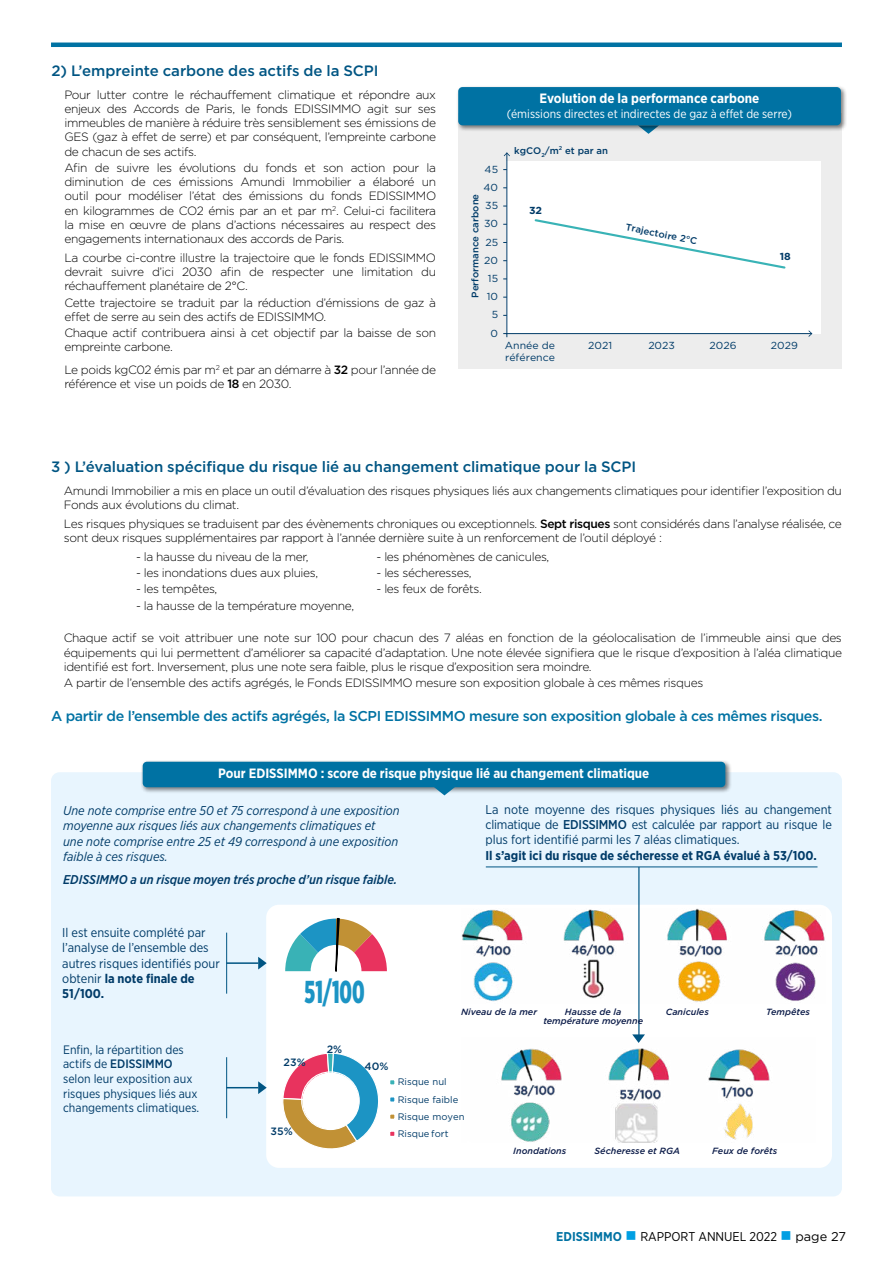
<style>
.page{position:relative;width:893px;height:1263px;background:#fff}
.page>*{position:absolute;margin:0;border:0;box-sizing:border-box;transform-origin:0 0}
.t1{font:900 31.65px "Gotham X Narrow";color:#1c94c4;scale:.74 1}
.t2{font:500 15px "Gotham";letter-spacing:-.005em;color:#005583}
.t3{font:500 14.25px "Gotham";letter-spacing:-.03em;color:#0072a3}
.t4{font:700 13.5px "Gotham Narrow";color:#fff}
.t5{font:12.75px/15.3px "Gotham Narrow";color:#003b68}
.t6{font:italic 12.75px/15.3px "Gotham Narrow";color:#003b68}
.t7{font:italic 500 12.75px "Gotham Narrow";color:#003b68}
.t8{font:700 12.75px "Gotham Narrow";color:#003b68}
.t9{font:12.75px "Gotham Narrow";color:#000}
.t10{font:12.15px/14.7px "Gotham Narrow";color:#003b68}
.t11{font:300 12px/14.2px "Gotham";letter-spacing:-.03em;color:#000}
.t12{font:12px "Gotham Narrow";color:#fff}
.t13{font:500 10.65px "Gotham";color:#003b68}
.t14{font:10.2px/12.3px "Gotham";color:#003b68}
.t15{font:700 10.2px "Gotham";color:#003b68}
.t16{font:500 9.6px "Gotham";color:#003b68}
.t17{font:9.45px/17.1px "Gotham";color:#003b68}
.t18{font:italic 500 9px "Gotham";color:#0c1c49}
.s1{font-weight:500}
.s2{font-weight:700}
.s3{font-weight:700;color:#0072a3}
.s4{color:#009fe3}
.s5{font-family:"Gotham"}
</style>
<div class="page">
<hr style="left:51px;top:43px;width:791px;height:4px;background:#0072a3">
<div style="left:458px;top:114px;width:384px;height:255px;background:#ededed"></div>
<div style="left:507px;top:161px;width:314px;height:173px;background:#fff"></div>
<hr style="left:506px;top:153px;width:1px;height:181px;background:#003b68">
<svg style="left:504px;top:152px;width:6px;height:4px"></svg>
<svg style="left:534px;top:219px;width:252px;height:50px"></svg>
<hr style="left:507px;top:333px;width:304px;height:1px;background:#003b68">
<svg style="left:808px;top:330px;width:4px;height:7px"></svg>
<div style="left:456px;top:85px;width:391px;height:47px;background:#000;opacity:.5"></div>
<div style="left:458px;top:87px;width:383px;height:38px;background:#0072a3;border-radius:4px"></div>
<div style="left:51px;top:772px;width:791px;height:424px;background:#e8f5fe;border-radius:9px"></div>
<div style="left:266px;top:905px;width:566px;height:263px;background:#fff;border-radius:13px"></div>
<img style="left:462px;top:909px;width:363px;height:94px">
<img style="left:501px;top:1048px;width:269px;height:94px">
<svg style="left:285px;top:917px;width:102px;height:55px"></svg>
<div style="left:388px;top:1078px;width:8px;height:8px;border:2px solid #fff"></div>
<div style="left:388px;top:1096px;width:8px;height:7px;border:2px solid #fff"></div>
<div style="left:388px;top:1113px;width:8px;height:7px;border:2px solid #fff"></div>
<div style="left:388px;top:1130px;width:8px;height:7px;border:2px solid #fff"></div>
<svg style="left:283px;top:1053px;width:95px;height:96px"></svg>
<div style="left:301px;top:1071px;width:59px;height:59px;border:1px solid #fff;border-radius:50%"></div>
<div style="left:141px;top:760px;width:590px;height:34px;background:#000;opacity:.5"></div>
<div style="left:143px;top:762px;width:582px;height:25px;background:#0072a3;border-radius:4px"></div>
<svg style="left:434px;top:787px;width:21px;height:8px"></svg>
<hr style="left:486px;top:867px;width:331px;height:1px;background:#005583">
<hr style="left:638px;top:867px;width:1px;height:174px;background:#005583">
<svg style="left:632px;top:1034px;width:13px;height:9px"></svg>
<hr style="left:226px;top:933px;width:1px;height:61px;background:#005583">
<hr style="left:226px;top:1057px;width:1px;height:61px;background:#005583">
<hr style="left:226px;top:962px;width:32px;height:2px;background:#005583">
<svg style="left:258px;top:957px;width:9px;height:12px"></svg>
<hr style="left:226px;top:1087px;width:32px;height:1px;background:#005583">
<svg style="left:258px;top:1081px;width:9px;height:13px"></svg>
<p class="t2" style="left:52px;top:61px;width:329px">2) L’empreinte carbone des actifs de la SCPI</p>
<p class="t11" style="left:64px;top:87px;width:373px;text-align:justify">Pour lutter contre le réchauffement climatique et répondre aux enjeux des Accords de Paris, le fonds EDISSIMMO agit sur ses immeubles de manière à réduire très sensiblement ses émissions de GES (gaz à effet de serre) et par conséquent, l’empreinte carbone de chacun de ses actifs.</p>
<p class="t11" style="left:64px;top:160px;width:373px;text-align:justify">Afin de suivre les évolutions du fonds et son action pour la diminution de ces émissions Amundi Immobilier a élaboré un outil pour modéliser l’état des émissions du fonds EDISSIMMO en kilogrammes de CO2 émis par an et par m<sup>2</sup>. Celui-ci facilitera la mise en œuvre de plans d’actions nécessaires au respect des engagements internationaux des accords de Paris.</p>
<p class="t11" style="left:64px;top:250px;width:373px;text-align:justify">La courbe ci-contre illustre la trajectoire que le fonds EDISSIMMO devrait suivre d’ici 2030 afin de respecter une limitation du réchauffement planétaire de 2°C.</p>
<p class="t11" style="left:64px;top:295px;width:373px">Cette trajectoire se traduit par la réduction d’émissions de gaz à effet de serre au sein des actifs de EDISSIMMO.</p>
<p class="t11" style="left:64px;top:325px;width:373px">Chaque actif contribuera ainsi à cet objectif par la baisse de son empreinte carbone.</p>
<p class="t11" style="left:64px;top:362px;width:373px">Le poids kgC02 émis par m<sup>2</sup> et par an démarre à <span class="s1">32</span> pour l’année de référence et vise un poids de <span class="s1">18</span> en 2030.</p>
<p class="t4" style="left:540px;top:89px;width:221px">Evolution de la performance carbone</p>
<p class="t12" style="left:507px;top:106px;width:287px">(émissions directes et indirectes de gaz à effet de serre)</p>
<p class="t14" style="left:485px;top:163px;width:15px">45</p>
<p class="t14" style="left:484px;top:181px;width:16px">40</p>
<p class="t16" style="left:469px;top:298px;width:106px;rotate:-90deg">Performance carbone</p>
<p class="t14" style="left:485px;top:199px;width:14px">35</p>
<p class="t14" style="left:484px;top:217px;width:15px">30</p>
<p class="t14" style="left:485px;top:236px;width:14px">25</p>
<p class="t14" style="left:484px;top:254px;width:15px">20</p>
<p class="t14" style="left:488px;top:272px;width:12px">15</p>
<p class="t14" style="left:492px;top:308px;width:8px">5</p>
<p class="t14" style="left:487px;top:290px;width:13px">10</p>
<p class="t14" style="left:491px;top:327px;width:9px">0</p>
<p class="t16" style="left:514px;top:144px;width:95px">kgCO<sub>2</sub>/m<sup>2</sup> et par an</p>
<p class="t15" style="left:529px;top:204px;width:15px">32</p>
<p class="t16" style="left:627px;top:221px;width:74px;rotate:11deg">Trajectoire 2°C</p>
<p class="t15" style="left:780px;top:250px;width:13px">18</p>
<p class="t14" style="left:505px;top:339px;width:52px">Année de référence</p>
<p class="t14" style="left:588px;top:339px;width:25px">2021</p>
<p class="t14" style="left:648px;top:339px;width:28px">2023</p>
<p class="t14" style="left:709px;top:339px;width:28px">2026</p>
<p class="t14" style="left:771px;top:339px;width:28px">2029</p>
<p class="t2" style="left:51px;top:457px;width:587px">3 ) L’évaluation spécifique du risque lié au changement climatique pour la SCPI</p>
<p class="t11" style="left:64px;top:483px;width:780px">Amundi Immobilier a mis en place un outil d’évaluation des risques physiques liés aux changements climatiques pour identifier l’exposition du<br>Fonds aux évolutions du climat.</p>
<p class="t11" style="left:64px;top:516px;width:780px">Les risques physiques se traduisent par des évènements chroniques ou exceptionnels. <span class="s1">Sept risques</span> sont considérés dans l’analyse réalisée, ce sont deux risques supplémentaires par rapport à l’année dernière suite à un renforcement de l’outil déployé :</p>
<p class="t11" style="left:136px;top:549px;width:174px">- la hausse du niveau de la mer,</p>
<p class="t11" style="left:377px;top:549px;width:174px">- les phénomènes de canicules,</p>
<p class="t11" style="left:136px;top:565px;width:184px">- les inondations dues aux pluies,</p>
<p class="t11" style="left:377px;top:565px;width:97px">- les sécheresses,</p>
<p class="t11" style="left:136px;top:582px;width:83px">- les tempêtes,</p>
<p class="t11" style="left:377px;top:582px;width:107px">- les feux de forêts.</p>
<p class="t11" style="left:136px;top:598px;width:220px">- la hausse de la température moyenne,</p>
<p class="t11" style="left:64px;top:631px;width:780px;text-align:justify">Chaque actif se voit attribuer une note sur 100 pour chacun des 7 aléas en fonction de la géolocalisation de l’immeuble ainsi que des équipements qui lui permettent d’améliorer sa capacité d’adaptation. Une note élevée signifiera que le risque d’exposition à l’aléa climatique identifié est fort. Inversement, plus une note sera faible, plus le risque d’exposition sera moindre.</p>
<p class="t11" style="left:64px;top:676px;width:641px">A partir de l’ensemble des actifs agrégés, le Fonds EDISSIMMO mesure son exposition globale à ces mêmes risques</p>
<p class="t3" style="left:51px;top:707px;width:773px">A partir de l’ensemble des actifs agrégés, la SCPI EDISSIMMO mesure son exposition globale à ces mêmes risques.</p>
<p class="t4" style="left:218px;top:765px;width:433px">Pour EDISSIMMO : score de risque physique lié au changement climatique</p>
<p class="t6" style="left:63px;top:803px;width:338px">Une note comprise entre 50 et 75 correspond à une exposition moyenne aux risques liés aux changements climatiques et<br>une note comprise entre 25 et 49 correspond à une exposition faible à ces risques.</p>
<p class="t7" style="left:63px;top:872px;width:336px">EDISSIMMO a un risque moyen trés proche d’un risque faible.</p>
<p class="t5" style="left:62px;top:924px;width:159px">Il est ensuite complété par l’analyse de l’ensemble des autres risques identifiés pour obtenir <span class="s2">la note finale de<br>51/100.</span></p>
<h1 class="t1" style="left:305px;top:972px;width:83px">51/100</h1>
<p class="t5" style="left:486px;top:801px;width:348px;text-align:justify">La note moyenne des risques physiques liés au changement climatique de <span class="s1">EDISSIMMO</span> est calculée par rapport au risque le plus fort identifié parmi les 7 aléas climatiques.</p>
<p class="t8" style="left:486px;top:847px;width:333px">Il s’agit ici du risque de sécheresse et RGA évalué à 53/100.</p>
<p class="t18" style="left:461px;top:1006px;width:77px">Niveau de la mer</p>
<p class="t18" style="left:565px;top:1006px;width:58px">Hausse de la</p>
<p class="t18" style="left:666px;top:1006px;width:45px">Canicules</p>
<p class="t18" style="left:766px;top:1006px;width:45px">Tempêtes</p>
<p class="t18" style="left:543px;top:1015px;width:101px">température moyenne</p>
<p class="t10" style="left:63px;top:1042px;width:138px">Enfin, la répartition des actifs de <span class="s1">EDISSIMMO </span>selon leur exposition aux risques physiques liés aux changements climatiques.</p>
<p class="t13" style="left:284px;top:1055px;width:24px">23%</p>
<p class="t13" style="left:327px;top:1042px;width:17px">2%</p>
<p class="t13" style="left:271px;top:1125px;width:24px">35%</p>
<p class="t13" style="left:364px;top:1059px;width:25px">40%</p>
<p class="t17" style="left:398px;top:1073px;width:68px">Risque nul<br>Risque faible<br>Risque moyen<br>Risque fort</p>
<p class="t18" style="left:513px;top:1145px;width:55px">Inondations</p>
<p class="t18" style="left:595px;top:1145px;width:87px">Sécheresse et RGA</p>
<p class="t18" style="left:712px;top:1145px;width:67px">Feux de forêts</p>
<p class="t9" style="left:556px;top:1228px;width:292px"><span class="s3">EDISSIMMO</span> <span class="s4">■</span> RAPPORT ANNUEL 2022 <span class="s4">■</span> <span class="s5">page 27</span></p>
</div>
